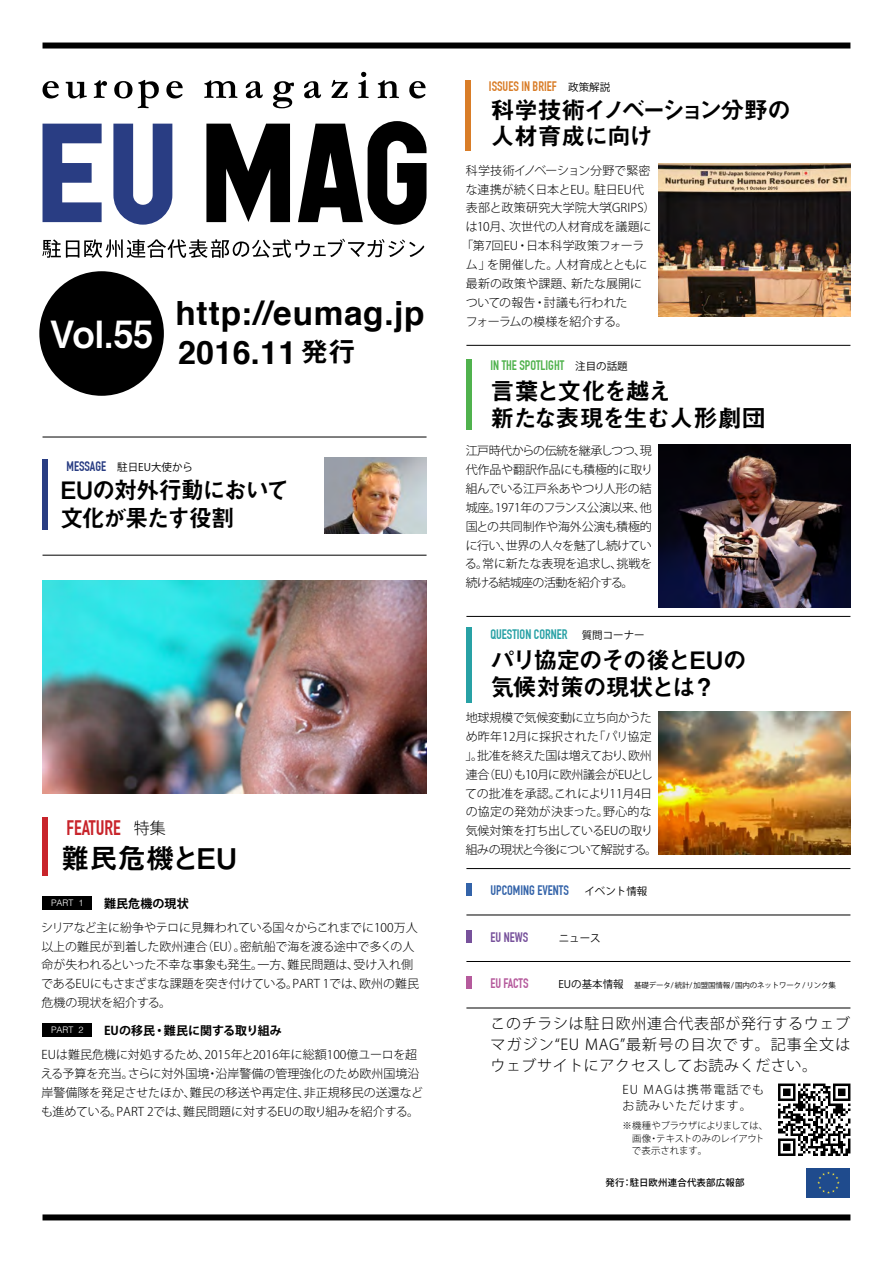
<style>
.page{position:relative;width:893px;height:1263px;background:#fff}
.page>*{position:absolute;margin:0;border:0;box-sizing:border-box;transform-origin:0 0}
.t1{font:700 33.3px "Helvetica";letter-spacing:.02em;color:#000}
.t2{font:700 32.25px "Helvetica";letter-spacing:.01em;color:#000}
.t3{font:28.5px "Midashi Go Pro MB31";letter-spacing:-.01em;color:#000}
.t4{font:24px/27.3px "Midashi Go Pro MB31";letter-spacing:-.06em;color:#000}
.t5{font:20.55px "DIN Engschrift Std";color:#c8242b}
.t6{font:300 15px/21px "Koz Go Pro";letter-spacing:.04em;color:#000;text-align:justify}
.t7{font:13.5px "DIN Engschrift Std";color:#3363a9}
.t8{font:13.5px "DIN Engschrift Std";color:#28a1a5}
.t9{font:13.5px "DIN Engschrift Std";color:#d97d28}
.t10{font:13.5px "DIN Engschrift Std";color:#50b24d}
.t11{font:13.5px "DIN Engschrift Std";color:#b55a9c}
.t12{font:13.5px "DIN Engschrift Std";color:#77519b}
.t13{font:300 12px/18.9px "Koz Go Pro";letter-spacing:-.01em;color:#000}
.t14{font:700 12px "Koz Go Pro";letter-spacing:.005em;color:#000}
.t15{font:300 12px/16.5px "Koz Go Pro";letter-spacing:.1em;color:#000}
.t16{font:300 12px "Koz Go Pro";letter-spacing:.015em;color:#000}
.t17{font:300 12px "Koz Go Pro";letter-spacing:-.03em;color:#000}
.t18{font:300 12px "Koz Go Pro";letter-spacing:-.04em;color:#000}
.t19{font:10.5px "Koz Go Pro";color:#000}
.t20{font:300 9.3px "Koz Go Pro";letter-spacing:-.02em;color:#000}
.t21{font:500 9.3px "Koz Go Pro";letter-spacing:.03em;color:#000}
.t22{font:300 9px "Helvetica";color:#fff}
.t23{font:7.5px "Koz Go Pro";letter-spacing:-.025em;color:#000}
.s1{font-family:"Midashi Go Pro MB31";font-weight:400;font-size:27.75px}
.s2{font-family:"DIN Engschrift Std";font-size:13.5px;color:#293d83}
.s3{font-family:"Koz Go Pr 6 N";font-weight:300;font-size:16.05px;color:#000}
.s4{font-family:"Koz Go Pro";font-size:10.5px;color:#000}
.s5{font-size:10.5px}
</style>
<div class="page">
<div style="left:43px;top:43px;width:807px;height:6px;background:#000"></div>
<div style="left:43px;top:1214px;width:807px;height:6px;background:#000"></div>
<div style="left:39px;top:271px;width:125px;height:125px;background:#000;border-radius:50%"></div>
<svg style="left:43px;top:124px;width:59px;height:98px"></svg>
<svg style="left:113px;top:124px;width:59px;height:101px"></svg>
<svg style="left:206px;top:124px;width:84px;height:98px"></svg>
<svg style="left:298px;top:121px;width:128px;height:104px"></svg>
<svg style="left:43px;top:81px;width:16px;height:17px"></svg>
<svg style="left:66px;top:82px;width:21px;height:16px"></svg>
<svg style="left:94px;top:80px;width:13px;height:18px"></svg>
<svg style="left:114px;top:80px;width:45px;height:28px"></svg>
<svg style="left:166px;top:81px;width:17px;height:17px"></svg>
<svg style="left:204px;top:80px;width:33px;height:18px"></svg>
<svg style="left:246px;top:81px;width:17px;height:17px"></svg>
<svg style="left:273px;top:81px;width:21px;height:27px"></svg>
<svg style="left:304px;top:81px;width:17px;height:17px"></svg>
<svg style="left:331px;top:80px;width:17px;height:18px"></svg>
<svg style="left:358px;top:72px;width:11px;height:26px"></svg>
<svg style="left:378px;top:80px;width:21px;height:18px"></svg>
<svg style="left:409px;top:81px;width:17px;height:17px"></svg>
<svg style="left:42px;top:239px;width:382px;height:19px"></svg>
<svg style="left:778px;top:1083px;width:72px;height:73px"></svg>
<hr style="left:466px;top:345px;width:384px;height:1px;background:#000">
<div style="left:43px;top:459px;width:5px;height:71px;background:#293d83"></div>
<div style="left:466px;top:884px;width:6px;height:12px;background:#3363a9"></div>
<div style="left:466px;top:930px;width:6px;height:12px;background:#77519b"></div>
<div style="left:466px;top:977px;width:6px;height:12px;background:#b55a9c"></div>
<hr style="left:43px;top:555px;width:384px;height:1px;background:#000">
<hr style="left:43px;top:437px;width:384px;height:1px;background:#000">
<div style="left:466px;top:359px;width:6px;height:71px;background:#50b24d"></div>
<hr style="left:466px;top:616px;width:384px;height:1px;background:#000">
<div style="left:466px;top:627px;width:6px;height:76px;background:#28a1a5"></div>
<hr style="left:466px;top:868px;width:384px;height:1px;background:#000">
<hr style="left:466px;top:915px;width:384px;height:1px;background:#000">
<hr style="left:466px;top:961px;width:384px;height:1px;background:#000">
<hr style="left:466px;top:1008px;width:384px;height:1px;background:#000">
<div style="left:806px;top:1168px;width:44px;height:29px;background:#1f4b8d"></div>
<svg style="left:817px;top:1171px;width:23px;height:23px"></svg>
<div style="left:43px;top:896px;width:49px;height:13px;background:#000"></div>
<div style="left:43px;top:1023px;width:49px;height:14px;background:#000"></div>
<img style="left:325px;top:457px;width:102px;height:76px">
<div style="left:43px;top:818px;width:5px;height:58px;background:#c8242b"></div>
<img style="left:43px;top:580px;width:384px;height:214px">
<img style="left:658px;top:164px;width:192px;height:152px">
<img style="left:658px;top:444px;width:192px;height:163px">
<img style="left:658px;top:711px;width:192px;height:143px">
<div style="left:466px;top:80px;width:5px;height:70px;background:#d97d28"></div>
<h1 class="t1" style="left:176px;top:287px;width:250px">http://eumag.jp</h1>
<h2 class="t2" style="left:50px;top:326px;width:307px"><sup>Vol.55</sup> 2016.11<span class="s1">発行</span></h2>
<p class="t19" style="left:67px;top:460px;width:128px"><span class="s2">MESSAGE</span> 駐日EU大使から</p>
<h3 class="t4" style="left:60px;top:473px;width:230px;line-height:27.9px">EUの対外行動において文化が果たす役割</h3>
<h3 class="t5" style="left:67px;top:816px;width:101px">FEATURE <span class="s3">特集</span></h3>
<h3 class="t3" style="left:61px;top:835px;width:178px">難民危機とEU</h3>
<p class="t22" style="left:51px;top:895px;width:34px">PART 1</p>
<p class="t14" style="left:104px;top:896px;width:86px">難民危機の現状</p>
<p class="t13" style="left:41px;top:918px;width:379px">シリアなど主に紛争やテロに見舞われている国々からこれまでに100万人以上の難民が到着した欧州連合（EU）。密航船で海を渡る途中で多くの人命が失われるといった不幸な事象も発生。一方、難民問題は、受け入れ側であるEUにもさまざまな課題を突き付けている。PART 1では、欧州の難民危機の現状を紹介する。</p>
<p class="t22" style="left:51px;top:1022px;width:34px">PART 2</p>
<p class="t14" style="left:104px;top:1023px;width:179px">EUの移民・難民に関する取り組み</p>
<p class="t13" style="left:41px;top:1045px;width:384px">EUは難民危機に対処するため、2015年と2016年に総額100億ユーロを超える予算を充当。さらに対外国境・沿岸警備の管理強化のため欧州国境沿岸警備隊を発足させたほか、難民の移送や再定住、非正規移民の送還なども進めている。PART 2では、難民問題に対するEUの取り組みを紹介する。</p>
<p class="t9" style="left:489px;top:79px;width:123px">ISSUES IN BRIEF <span class="s4">政策解説</span></p>
<h3 class="t4" style="left:490px;top:94px;width:302px;line-height:25.8px">科学技術イノベーション分野の人材育成に向け</h3>
<p class="t13" style="left:466px;top:161px;width:186px">科学技術イノベーション分野で緊密</p>
<p class="t13" style="left:466px;top:180px;width:180px">な連携が続く日本とEU。駐日EU代</p>
<p class="t16" style="left:466px;top:200px;width:191px">表部と政策研究大学院大学（GRIPS）</p>
<p class="t13" style="left:466px;top:218px;width:187px">は10月、次世代の人材育成を議題に</p>
<p class="t13" style="left:461px;top:236px;width:185px">「第7回EU・日本科学政策フォーラ</p>
<p class="t17" style="left:466px;top:257px;width:183px">ム」を開催した。人材育成とともに</p>
<p class="t13" style="left:466px;top:274px;width:178px">最新の政策や課題、新たな展開に</p>
<p class="t13" style="left:466px;top:293px;width:163px">ついての報告・討議も行われた</p>
<p class="t18" style="left:466px;top:314px;width:164px">フォーラムの模様を紹介する。</p>
<p class="t10" style="left:490px;top:358px;width:75px">IN THE SPOTLIGHT</p>
<p class="t19" style="left:575px;top:360px;width:54px">注目の話題</p>
<h3 class="t4" style="left:490px;top:374px;width:277px">言葉と文化を越え<br>新たな表現を生む人形劇団</h3>
<p class="t13" style="left:465px;top:441px;width:190px;text-align:justify">江戸時代からの伝統を継承しつつ、現代作品や翻訳作品にも積極的に取り組んでいる江戸糸あやつり人形の結城座。1971年のフランス公演以来、他国との共同制作や海外公演も積極的に行い、世界の人々を魅了し続けている。常に新たな表現を追求し、挑戦を続ける結城座の活動を紹介する。</p>
<p class="t8" style="left:490px;top:626px;width:156px">QUESTION CORNER <span class="s4">質問コーナー</span></p>
<h3 class="t4" style="left:490px;top:643px;width:258px">パリ協定のその後とEUの気候対策の現状とは？</h3>
<p class="t13" style="left:465px;top:708px;width:193px">地球規模で気候変動に立ち向かうため昨年12月に採択された「パリ協定」。批准を終えた国は増えており、欧州連合（EU）も10月に欧州議会がEUとしての批准を承認。これにより11月4日の協定の発効が決まった。野心的な気候対策を打ち出しているEUの取り組みの現状と今後について解説する。</p>
<p class="t7" style="left:490px;top:883px;width:158px">UPCOMING EVENTS <span class="s4">イベント情報</span></p>
<p class="t12" style="left:490px;top:929px;width:39px">EU NEWS</p>
<p class="t19" style="left:559px;top:931px;width:43px">ニュース</p>
<p class="t11" style="left:490px;top:976px;width:40px">EU FACTS</p>
<p class="t23" style="left:558px;top:981px;width:279px"><span class="s5">EUの基本情報</span> 基礎データ/ 統計/ 加盟国情報 / 国内のネットワーク / リンク集</p>
<p class="t6" style="left:490px;top:1013px;width:361px">このチラシは駐日欧州連合代表部が発行するウェブマガジン“EU MAG”最新号の目次です。記事全文はウェブサイトにアクセスしてお読みください。</p>
<p class="t15" style="left:622px;top:1081px;width:143px">EU MAGは携帯電話でもお読みいただけます。</p>
<p class="t20" style="left:622px;top:1119px;width:147px">※機種やブラウザによりましては、</p>
<p class="t20" style="left:622px;top:1132px;width:144px">　画像・テキストのみのレイアウト</p>
<p class="t20" style="left:632px;top:1145px;width:77px">で表示されます。</p>
<p class="t21" style="left:605px;top:1176px;width:141px">発行：駐日欧州連合代表部広報部</p>
</div>
